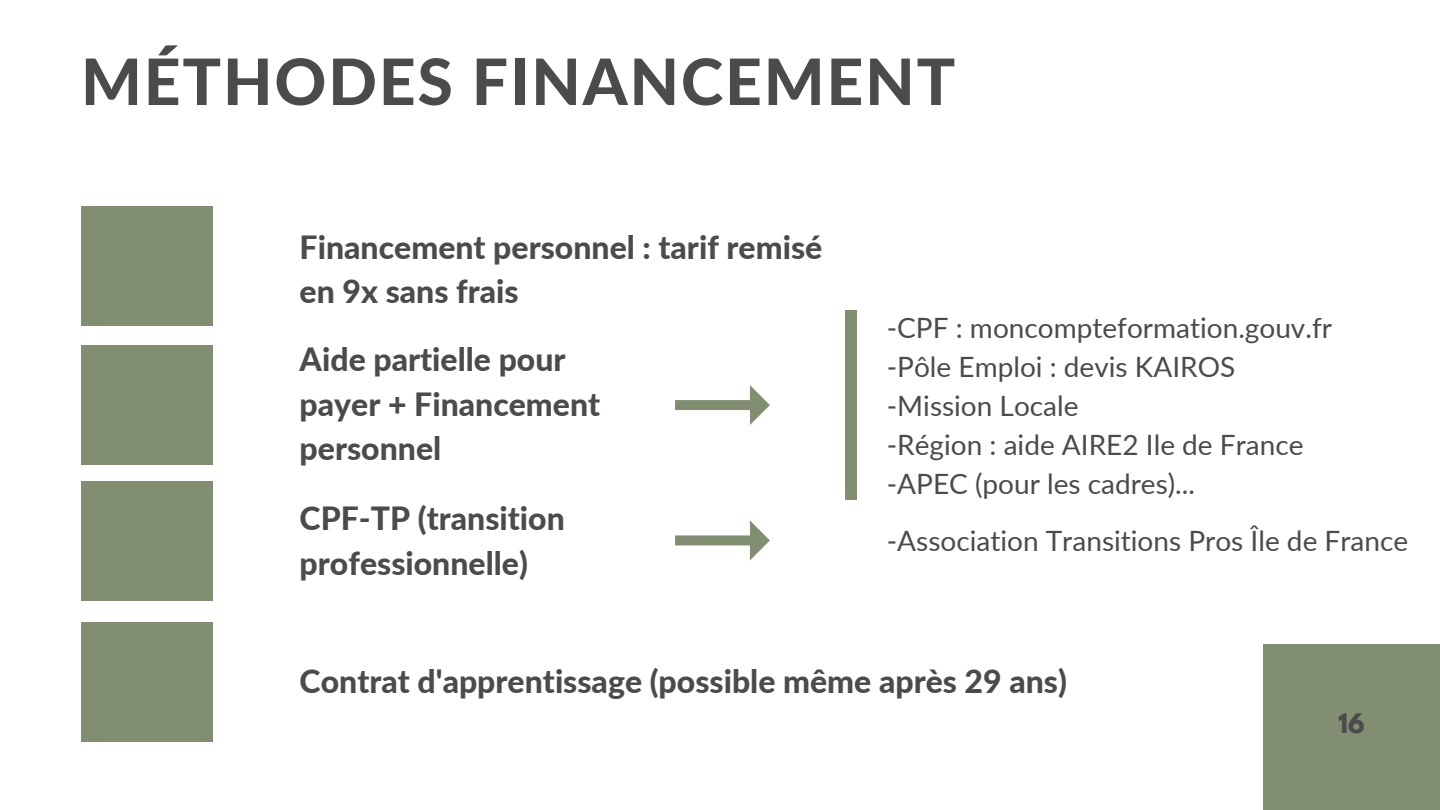
<style>
.page{position:relative;width:1440px;height:810px;background:#fff}
.page>*{position:absolute;margin:0;border:0;box-sizing:border-box;transform-origin:0 0}
.t1{font:800 64px "Lato";letter-spacing:.03em;color:#4b4b4b}
.t2{font:800 32px/44.2px "Lato";color:#4b4b4b}
.t3{font:28px "Lato";color:#4b4b4b}
.t4{font:700 24px "League Spartan";color:#4b4b4b}
</style>
<div class="page">
<div style="left:1263px;top:644px;width:177px;height:166px;background:#818e71"></div>
<div style="left:81px;top:206px;width:132px;height:120px;background:#818e71"></div>
<div style="left:81px;top:345px;width:132px;height:120px;background:#818e71"></div>
<div style="left:81px;top:481px;width:132px;height:120px;background:#818e71"></div>
<div style="left:81px;top:622px;width:132px;height:120px;background:#818e71"></div>
<svg style="left:675px;top:385px;width:95px;height:40px"></svg>
<svg style="left:675px;top:520px;width:95px;height:40px"></svg>
<div style="left:845px;top:310px;width:12px;height:190px;background:#818e71"></div>
<h2 class="t1" style="left:81px;top:42px;width:876px">MÉTHODES FINANCEMENT</h2>
<h1 class="t2" style="left:300px;top:224px;width:524px">Financement personnel : tarif remisé en 9x sans frais</h1>
<h2 class="t2" style="left:300px;top:337px;width:302px">Aide partielle pour payer + Financement personnel</h2>
<p class="t2" style="left:300px;top:496px;width:267px">CPF-TP (transition professionnelle)</p>
<p class="t3" style="left:887px;top:310px;width:447px">-CPF : moncompteformation.gouv.fr</p>
<p class="t3" style="left:887px;top:349px;width:350px">-Pôle Emploi : devis KAIROS</p>
<p class="t3" style="left:887px;top:388px;width:193px">-Mission Locale</p>
<p class="t3" style="left:887px;top:427px;width:418px">-Région : aide AIRE2 Ile de France</p>
<p class="t3" style="left:887px;top:466px;width:310px">-APEC (pour les cadres)...</p>
<p class="t3" style="left:887px;top:523px;width:523px">-Association Transitions Pros Île de France</p>
<p class="t2" style="left:300px;top:659px;width:769px">Contrat d'apprentissage (possible même après 29 ans)</p>
<h2 class="t4" style="left:1338px;top:711px;width:28px">16</h2>
</div>
